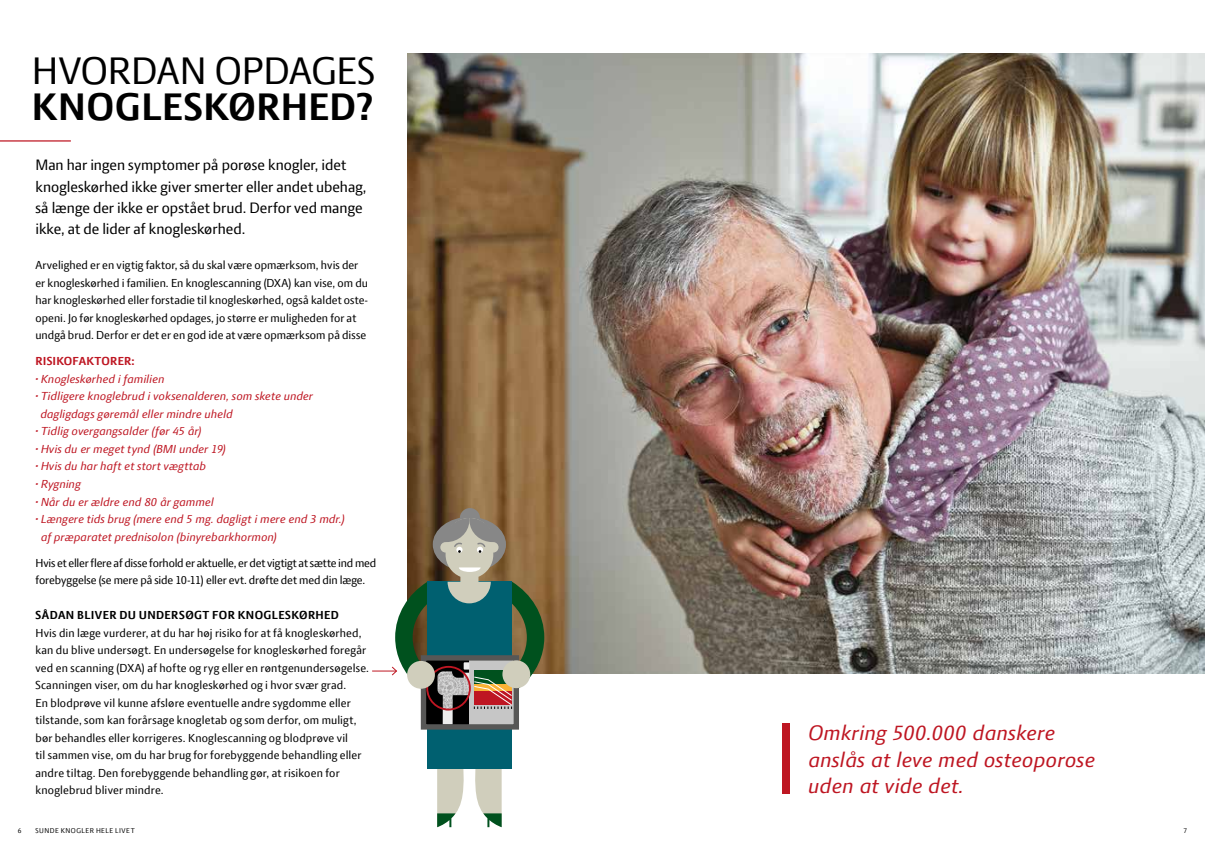
<style>
.page{position:relative;width:1205px;height:851px;background:#fff}
.page>*{position:absolute;margin:0;border:0;box-sizing:border-box;transform-origin:0 0}
.t1{font:41.25px "LF Press Sans";letter-spacing:-.005em;color:#000}
.t2{font:700 41.25px "LF Press Sans";letter-spacing:.015em;color:#000}
.t3{font:italic 22.5px/26.2px "LF Press Sans";letter-spacing:.02em;color:#be1622}
.t4{font:16.25px/21.2px "LF Press Sans";color:#000}
.t5{font:12.5px/17.5px "LF Press Sans";letter-spacing:.01em;color:#000}
.t6{font:italic 12.5px "LF Press Sans";letter-spacing:.01em;color:#be1622}
.t7{font:12.5px/17.5px "LF Press Sans";letter-spacing:-.01em;color:#000}
.t8{font:700 12.5px "LF Press Sans";letter-spacing:.035em;color:#000}
.t9{font:700 12.5px "LF Press Sans";letter-spacing:.015em;color:#be1622}
.t10{font:7.5px "LF Press Sans";letter-spacing:.07em;color:#000}
.s1{font-weight:700}
</style>
<div class="page">
<img style="left:407px;top:53px;width:798px;height:620px">
<hr style="left:0;top:140px;width:71px;height:1px;background:#be1622">
<div style="left:782px;top:723px;width:8px;height:71px;background:#be1622"></div>
<svg style="left:437px;top:768px;width:29px;height:59px"></svg>
<svg style="left:473px;top:768px;width:29px;height:59px"></svg>
<div style="left:469px;top:581px;width:43px;height:187px;background:#006070"></div>
<div style="left:427px;top:581px;width:43px;height:187px;background:#006070"></div>
<div style="left:460px;top:508px;width:20px;height:20px;background:#878787;border-radius:50%"></div>
<div style="left:469px;top:657px;width:46px;height:68px;background:#c6c6c6"></div>
<div style="left:423px;top:660px;width:46px;height:65px;background:#000"></div>
<div style="left:421px;top:655px;width:98px;height:74px;border:5px solid #575756"></div>
<div style="left:443px;top:691px;width:10px;height:33px;background:#ededed"></div>
<svg style="left:372px;top:518px;width:172px;height:192px"></svg>
<h1 class="t1" style="left:32px;top:47px;width:345px">HVORDAN OPDAGES</h1>
<h1 class="t2" style="left:32px;top:83px;width:343px">KNOGLESKØRHED?</h1>
<h3 class="t4" style="left:35px;top:154px;width:332px">Man har ingen symptomer på porøse knogler, idet knogleskørhed ikke giver smerter eller andet ubehag, så længe der ikke er opstået brud. Derfor ved mange ikke, at de lider af knogleskørhed.</h3>
<p class="t5" style="left:35px;top:256px;width:334px">Arvelighed er en vigtig faktor, så du skal være opmærksom, hvis der er knogleskørhed i familien. En knoglescanning (DXA) kan vise, om du har knogleskørhed eller forstadie til knogleskørhed, også kaldet oste&shy;openi. Jo før knogleskørhed opdages, jo større er muligheden for at undgå brud. Derfor er det er en god ide at være opmærksom på disse</p>
<p class="t9" style="left:35px;top:354px;width:101px">RISIKOFAKTORER:</p>
<p class="t6" style="left:35px;top:371px;width:130px"><span class="s1">·</span> Knogleskørhed i familien</p>
<p class="t6" style="left:35px;top:389px;width:279px"><span class="s1">·</span> Tidligere knoglebrud i voksenalderen, som skete under</p>
<p class="t6" style="left:40px;top:406px;width:194px">dagligdags gøremål eller mindre uheld</p>
<p class="t6" style="left:35px;top:424px;width:168px"><span class="s1">·</span> Tidlig overgangsalder (før 45 år)</p>
<p class="t6" style="left:35px;top:441px;width:192px"><span class="s1">·</span> Hvis du er meget tynd (BMI under 19)</p>
<p class="t6" style="left:35px;top:459px;width:172px"><span class="s1">·</span> Hvis du har haft et stort vægttab</p>
<p class="t6" style="left:35px;top:476px;width:47px"><span class="s1">·</span> Rygning</p>
<p class="t6" style="left:35px;top:494px;width:180px"><span class="s1">·</span> Når du er ældre end 80 år gammel</p>
<p class="t6" style="left:35px;top:511px;width:311px"><span class="s1">·</span> Længere tids brug (mere end 5 mg. dagligt i mere end 3 mdr.)</p>
<p class="t6" style="left:41px;top:529px;width:238px">af præparatet prednisolon (binyrebarkhormon)</p>
<p class="t7" style="left:35px;top:553px;width:342px">Hvis et eller flere af disse forhold er aktuelle, er det vigtigt at sætte ind med forebyggelse (se mere på side 10-11) eller evt. drøfte det med din læge.</p>
<p class="t8" style="left:35px;top:608px;width:305px">SÅDAN BLIVER DU UNDERSØGT FOR KNOGLESKØRHED</p>
<p class="t5" style="left:35px;top:623px;width:335px">Hvis din læge vurderer, at du har høj risiko for at få knogleskørhed, kan du blive undersøgt. En undersøgelse for knogleskørhed foregår ved en scanning (DXA) af hofte og ryg eller en røntgenundersøgelse.<br>Scanningen viser, om du har knogleskørhed og i hvor svær grad.<br>En blodprøve vil kunne afsløre eventuelle andre sygdomme eller tilstande, som kan forårsage knogletab og som derfor, om muligt, bør behandles eller korrigeres. Knoglescanning og blodprøve vil<br>til sammen vise, om du har brug for forebyggende behandling eller andre tiltag. Den forebyggende behandling gør, at risikoen for knoglebrud bliver mindre.</p>
<h2 class="t3" style="left:808px;top:719px;width:288px">Omkring 500.000 danskere anslås at leve med osteoporose uden at vide det.</h2>
<p class="t10" style="left:18px;top:826px;width:5px">6</p>
<p class="t10" style="left:35px;top:826px;width:101px">SUNDE KNOGLER HELE LIVET</p>
<p class="t10" style="left:1183px;top:826px;width:5px">7</p>
</div>
